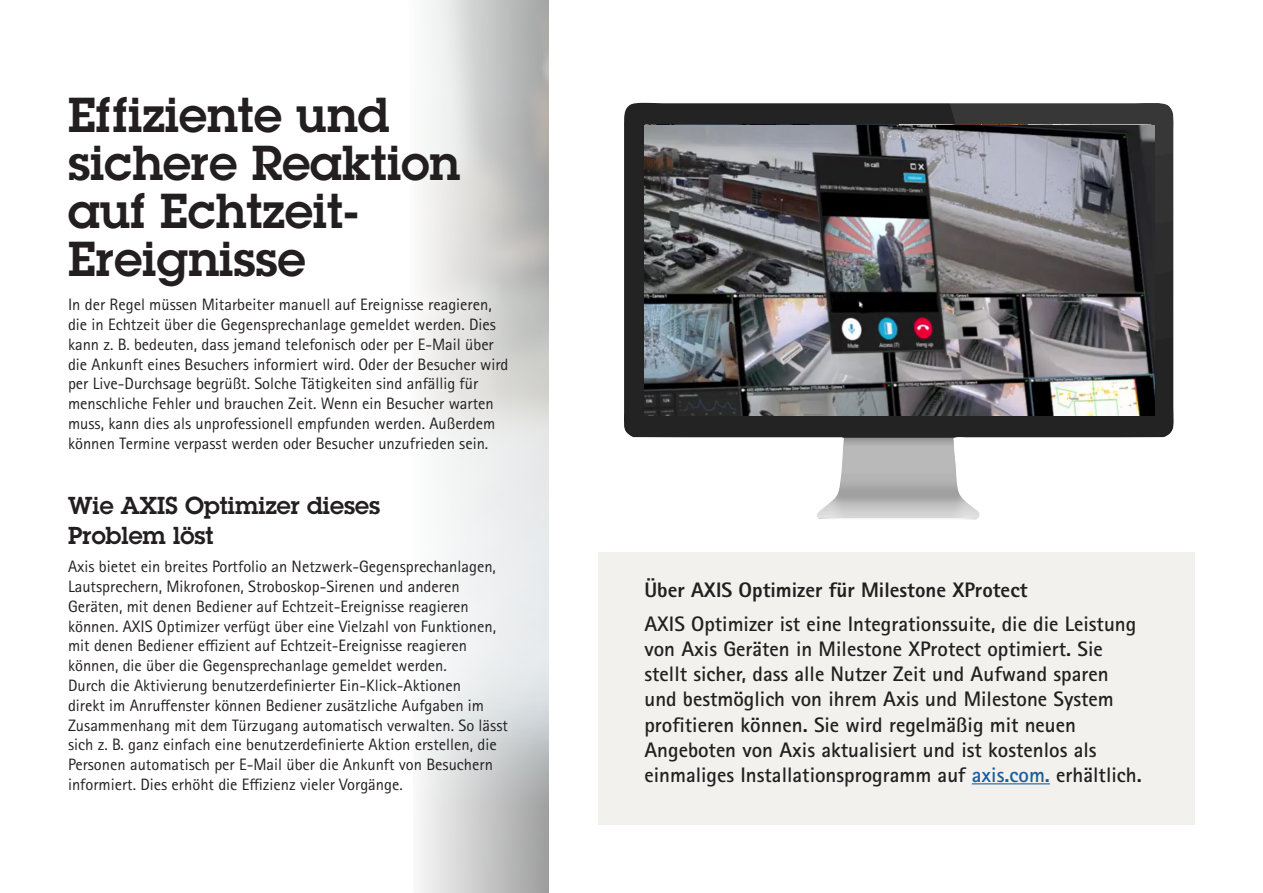
<style>
.page{position:relative;width:1263px;height:893px;background:#fff}
.page>*{position:absolute;margin:0;border:0;box-sizing:border-box;transform-origin:0 0}
.t1{font:600 48px/48px "Lubalin Graph ECG";color:#231f20}
.t2{font:600 24px/30px "Lubalin Graph ECG";color:#231f20}
.t3{font:700 21px/25.2px "Rotis Sans Serif Pro";color:#231f20}
.t4{font:800 21px "Rotis Sans Serif Pro";color:#231f20}
.t5{font:16.5px/19.8px "Rotis Sans Serif Pro";color:#231f20}
.s1{color:#175d9e}
</style>
<div class="page">
<div style="left:598px;top:552px;width:597px;height:273px;background:#efeee9"></div>
<hr style="left:972px;top:783px;width:78px;height:1px;background:#175d9e">
<img style="left:624px;top:102px;width:550px;height:417px">
<img style="left:644px;top:125px;width:510px;height:290px">
<p class="t1" style="left:68px;top:92px;width:394px">Effiziente und sichere Reaktion auf Echtzeit-<br>Ereignisse</p>
<p class="t5" style="left:68px;top:295px;width:442px">In der Regel müssen Mitarbeiter manuell auf Ereignisse reagieren, die in Echtzeit über die Gegensprechanlage gemeldet werden. Dies kann z. B. bedeuten, dass jemand telefonisch oder per E-Mail über die Ankunft eines Besuchers informiert wird. Oder der Besucher wird per Live-Durchsage begrüßt. Solche Tätigkeiten sind anfällig für menschliche Fehler und brauchen Zeit. Wenn ein Besucher warten muss, kann dies als unprofessionell empfunden werden. Außerdem können Termine verpasst werden oder Besucher unzufrieden sein.</p>
<p class="t2" style="left:68px;top:491px;width:313px">Wie AXIS Optimizer dieses<br>Problem löst</p>
<p class="t5" style="left:68px;top:557px;width:441px">Axis bietet ein breites Portfolio an Netzwerk-Gegensprechanlagen, Lautsprechern, Mikrofonen, Stroboskop-Sirenen und anderen Geräten, mit denen Bediener auf Echtzeit-Ereignisse reagieren können. AXIS Optimizer verfügt über eine Vielzahl von Funktionen, mit denen Bediener effizient auf Echtzeit-Ereignisse reagieren können, die über die Gegensprechanlage gemeldet werden.<br>Durch die Aktivierung benutzerdefinierter Ein-Klick-Aktionen<br>direkt im Anruffenster können Bediener zusätzliche Aufgaben im Zusammenhang mit dem Türzugang automatisch verwalten. So lässt sich z. B. ganz einfach eine benutzerdefinierte Aktion erstellen, die Personen automatisch per E-Mail über die Ankunft von Besuchern informiert. Dies erhöht die Effizienz vieler Vorgänge.</p>
<p class="t4" style="left:644px;top:577px;width:384px">Über AXIS Optimizer für Milestone XProtect</p>
<p class="t3" style="left:644px;top:611px;width:499px">AXIS Optimizer ist eine Integrationssuite, die die Leistung von Axis Geräten in Milestone XProtect optimiert. Sie stellt sicher, dass alle Nutzer Zeit und Aufwand sparen und bestmöglich von ihrem Axis und Milestone System profitieren können. Sie wird regelmäßig mit neuen Angeboten von Axis aktualisiert und ist kostenlos als einmaliges Installationsprogramm auf <span class="s1">axis.com.</span> erhältlich.</p>
</div>
